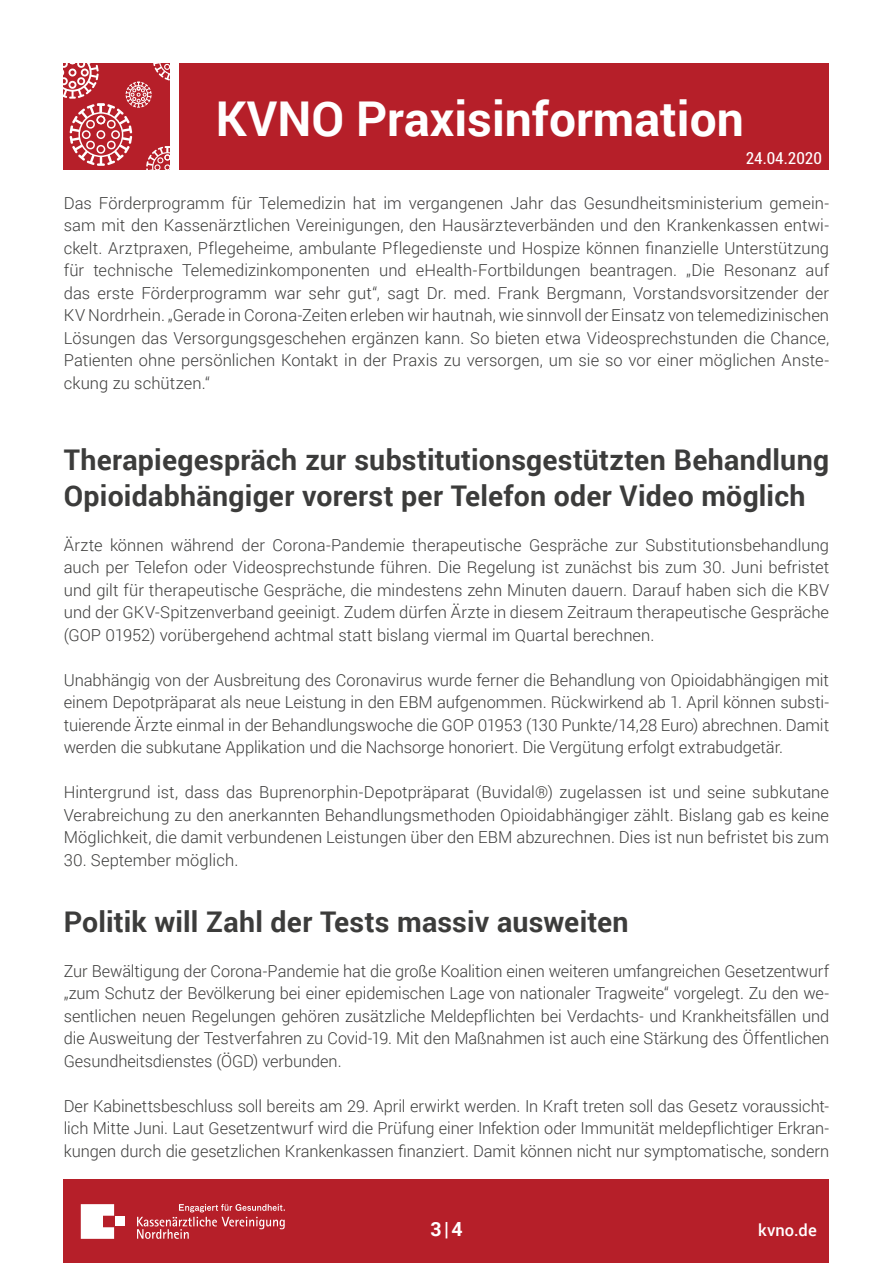
<style>
.page{position:relative;width:893px;height:1263px;background:#fff}
.page>*{position:absolute;margin:0;border:0;box-sizing:border-box;transform-origin:0 0}
.t1{font:700 48px "Roboto";color:#fff}
.FT-11{font:700 28.5px/36px "Roboto";letter-spacing:.01em;color:#3c3c3b}
.t2{font:700 19.5px "Roboto";color:#fff}
.FT-11-2{font:300 16.5px/22.5px "Roboto";color:#3c3c3b;text-align:justify}
.t3{font:condensed 16.5px "Roboto";color:#fff}
.t4{font:500 16.5px "Roboto";letter-spacing:.005em;color:#fff}
</style>
<div class="page">
<div style="left:180px;top:64px;width:649px;height:106px;background:#b61f29"></div>
<svg style="left:64px;top:64px;width:106px;height:106px;background:#c34750"></svg>
<div style="left:64px;top:1180px;width:765px;height:83px;background:#b61f29"></div>
<svg style="left:81px;top:1204px;width:33px;height:35px"></svg>
<div style="left:116px;top:1216px;width:9px;height:10px;background:#fff"></div>
<svg style="left:137px;top:1204px;width:148px;height:35px"></svg>
<h1 class="t1" style="left:216px;top:85px;width:530px">KVNO Praxisinformation</h1>
<p class="t3" style="left:746px;top:147px;width:78px">24.04.2020</p>
<p class="FT-11-2" style="left:64px;top:191px;width:767px">Das Förderprogramm für Telemedizin hat im vergangenen Jahr das Gesundheitsministerium gemein&shy;sam mit den Kassenärztlichen Vereinigungen, den Hausärzteverbänden und den Krankenkassen entwi&shy;ckelt. Arztpraxen, Pflegeheime, ambulante Pflegedienste und Hospize können finanzielle Unterstützung für technische Telemedizinkomponenten und eHealth-Fortbildungen beantragen. „Die Resonanz auf das erste Förderprogramm war sehr gut“, sagt Dr. med. Frank Bergmann, Vorstandsvorsitzender der KV Nordrhein. „Gerade in Corona-Zeiten erleben wir hautnah, wie sinnvoll der Einsatz von telemedizinischen Lösungen das Versorgungsgeschehen ergänzen kann. So bieten etwa Videosprechstunden die Chance, Patienten ohne persönlichen Kontakt in der Praxis zu versorgen, um sie so vor einer möglichen Anste&shy;ckung zu schützen.“</p>
<p class="FT-11" style="left:64px;top:440px;width:767px">Therapiegespräch zur substitutionsgestützten Behandlung<br>Opioidabhängiger vorerst per Telefon oder Video möglich</p>
<p class="FT-11-2" style="left:64px;top:533px;width:767px">Ärzte können während der Corona-Pandemie therapeutische Gespräche zur Substitutionsbehandlung auch per Telefon oder Videosprechstunde führen. Die Regelung ist zunächst bis zum 30. Juni befristet und gilt für therapeutische Gespräche, die mindestens zehn Minuten dauern. Darauf haben sich die KBV und der GKV-Spitzenverband geeinigt. Zudem dürfen Ärzte in diesem Zeitraum therapeutische Gespräche (GOP 01952) vorübergehend achtmal statt bislang viermal im Quartal berechnen.</p>
<p class="FT-11-2" style="left:64px;top:668px;width:767px">Unabhängig von der Ausbreitung des Coronavirus wurde ferner die Behandlung von Opioidabhängigen mit einem Depotpräparat als neue Leistung in den EBM aufgenommen. Rückwirkend ab 1. April können substi&shy;tuierende Ärzte einmal in der Behandlungswoche die GOP 01953 (130 Punkte/14,28 Euro) abrechnen. Damit werden die subkutane Applikation und die Nachsorge honoriert. Die Vergütung erfolgt extrabudgetär.</p>
<p class="FT-11-2" style="left:64px;top:781px;width:767px">Hintergrund ist, dass das Buprenorphin-Depotpräparat (Buvidal®) zugelassen ist und seine subkutane Verabreichung zu den anerkannten Behandlungsmethoden Opioidabhängiger zählt. Bislang gab es keine Möglichkeit, die damit verbundenen Leistungen über den EBM abzurechnen. Dies ist nun befristet bis zum</p>
<p class="FT-11-2" style="left:64px;top:848px;width:176px">30. September möglich.</p>
<p class="FT-11" style="left:64px;top:902px;width:566px">Politik will Zahl der Tests massiv ausweiten</p>
<p class="FT-11-2" style="left:64px;top:959px;width:767px">Zur Bewältigung der Corona-Pandemie hat die große Koalition einen weiteren umfangreichen Gesetzentwurf „zum Schutz der Bevölkerung bei einer epidemischen Lage von nationaler Tragweite“ vorgelegt. Zu den we&shy;sentlichen neuen Regelungen gehören zusätzliche Meldepflichten bei Verdachts- und Krankheitsfällen und die Ausweitung der Testverfahren zu Covid-19. Mit den Maßnahmen ist auch eine Stärkung des Öffentlichen Gesundheitsdienstes (ÖGD) verbunden.</p>
<p class="FT-11-2" style="left:64px;top:1094px;width:767px">Der Kabinettsbeschluss soll bereits am 29. April erwirkt werden. In Kraft treten soll das Gesetz voraussicht&shy;lich Mitte Juni. Laut Gesetzentwurf wird die Prüfung einer Infektion oder Immunität meldepflichtiger Erkran&shy;kungen durch die gesetzlichen Krankenkassen finanziert. Damit können nicht nur symptomatische, sondern</p>
<p class="t2" style="left:430px;top:1215px;width:34px">3|4</p>
<p class="t4" style="left:758px;top:1218px;width:60px">kvno.de</p>
</div>
